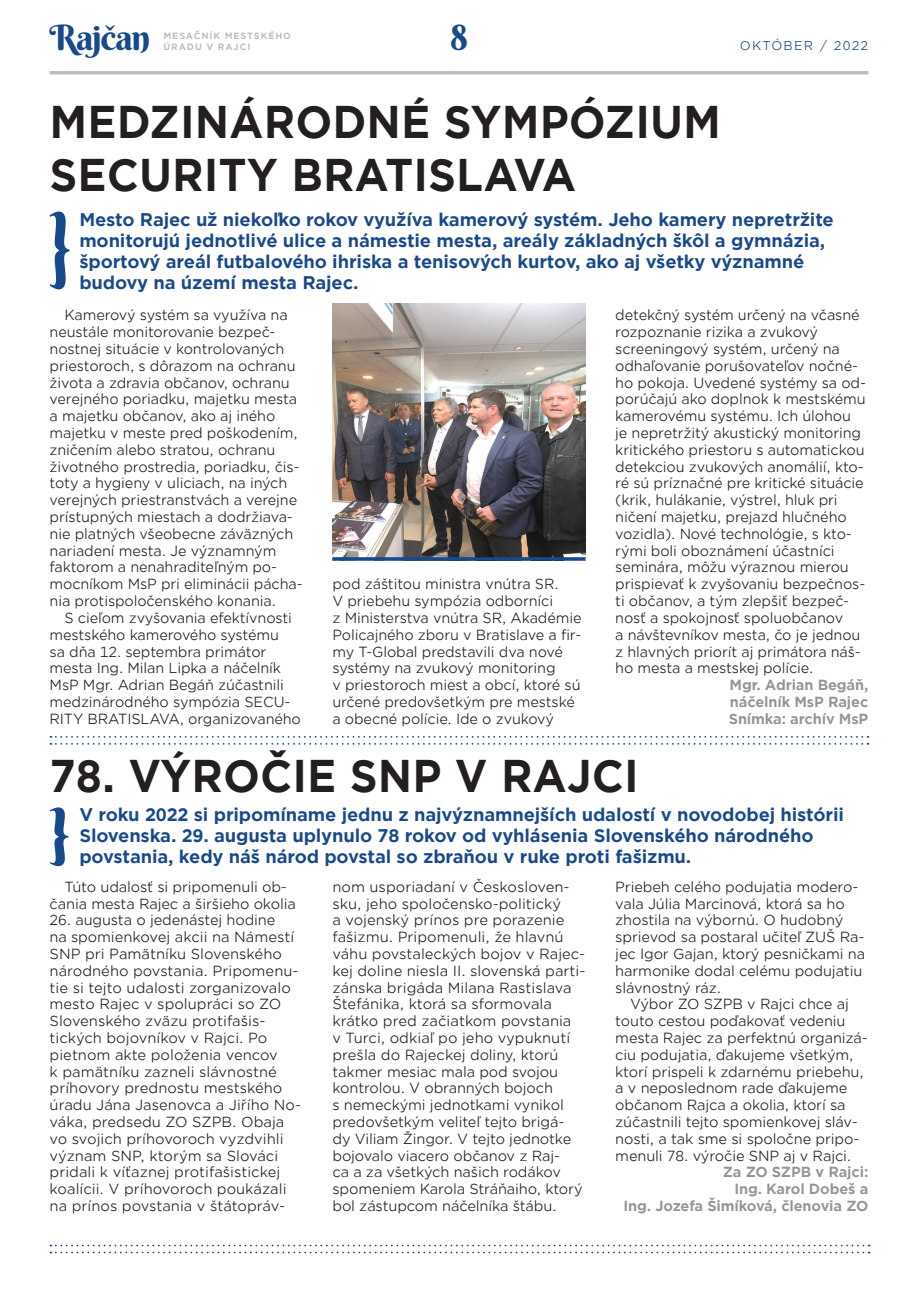
<style>
.page{position:relative;width:918px;height:1305px;background:#fff}
.page>*{position:absolute;margin:0;border:0;box-sizing:border-box;transform-origin:0 0}
.t1{font:700 43.75px "Gotham Office";color:#231f20;scale:.95 1}
.t2{font:35px "Berkshire Swash";letter-spacing:-.04em;color:#18498b}
.t3{font:700 17.5px/21px "Gotham Office";letter-spacing:-.01em;color:#18498b}
.t4{font:14px/16.8px "Gotham Office";letter-spacing:-.01em;color:#231f20}
.t5{font:700 14px/16.8px "Gotham Office";letter-spacing:-.01em;color:#939598;text-align:right}
.t6{font:12.25px "Gotham Office";letter-spacing:.1em;color:#18498b}
.t7{font:700 8.75px "Gotham Office";letter-spacing:.1em;color:#bcbdc0}
</style>
<div class="page">
<hr style="left:50px;top:71px;width:818px;height:3px;background:#bcbdc0">
<svg style="left:50px;top:1244px;width:819px;height:9px"></svg>
<svg style="left:50px;top:211px;width:19px;height:78px"></svg>
<svg style="left:50px;top:807px;width:18px;height:59px"></svg>
<svg style="left:50px;top:736px;width:818px;height:9px"></svg>
<img style="left:332px;top:304px;width:253px;height:253px">
<svg style="left:332px;top:557px;width:253px;height:4px"></svg>
<p class="t2" style="left:50px;top:15px;width:102px">Rajčan</p>
<p class="t2" style="left:450px;top:15px;width:19px">8</p>
<p class="t7" style="left:163px;top:30px;width:129px">MESAČNÍK MESTSKÉHO</p>
<p class="t7" style="left:163px;top:40px;width:88px">ÚRADU V RAJCI</p>
<p class="t1" style="left:50px;top:92px;width:708px">MEDZINÁRODNÉ SYMPÓZIUM</p>
<p class="t1" style="left:50px;top:144px;width:556px">SECURITY BRATISLAVA</p>
<p class="t6" style="left:740px;top:37px;width:130px">OKTÓBER / 2022</p>
<p class="t3" style="left:79px;top:208px;width:756px">Mesto Rajec už niekoľko rokov využíva kamerový systém. Jeho kamery nepretržite monitorujú jednotlivé ulice a námestie mesta, areály základných škôl a gymnázia, športový areál futbalového ihriska a tenisových kurtov, ako aj všetky významné budovy na území mesta Rajec.</p>
<p class="t4" style="left:50px;top:306px;width:254px;text-indent:15px">Kamerový systém sa využíva na neustále monitorovanie bezpeč&shy;nostnej situácie v kontrolovaných priestoroch, s dôrazom na ochranu života a zdravia občanov, ochranu verejného poriadku, majetku mesta a majetku občanov, ako aj iného majetku v meste pred poškodením, zničením alebo stratou, ochranu životného prostredia, poriadku, čis&shy;toty a hygieny v uliciach, na iných verejných priestranstvách a verejne prístupných miestach a dodržiava&shy;nie platných všeobecne záväzných nariadení mesta. Je významným faktorom a nenahraditeľným po&shy;mocníkom MsP pri eliminácii pácha&shy;nia protispoločenského konania.</p>
<p class="t4" style="left:50px;top:609px;width:253px;text-indent:15px">S cieľom zvyšovania efektívnosti mestského kamerového systému<br>sa dňa 12. septembra primátor mesta Ing. Milan Lipka a náčelník<br>MsP Mgr. Adrian Begáň zúčastnili medzinárodného sympózia SECU-<br>RITY BRATISLAVA, organizovaného</p>
<p class="t4" style="left:332px;top:575px;width:251px">pod záštitou ministra vnútra SR.<br>V priebehu sympózia odborníci<br>z Ministerstva vnútra SR, Akadémie Policajného zboru v Bratislave a fir&shy;my T-Global predstavili dva nové systémy na zvukový monitoring<br>v priestoroch miest a obcí, ktoré sú určené predovšetkým pre mestské a obecné polície. Ide o zvukový</p>
<p class="t4" style="left:615px;top:306px;width:252px">detekčný systém určený na včasné rozpoznanie rizika a zvukový screeningový systém, určený na odhaľovanie porušovateľov nočné&shy;ho pokoja. Uvedené systémy sa od&shy;porúčajú ako doplnok k mestskému kamerovému systému. Ich úlohou je nepretržitý akustický monitoring kritického priestoru s automatickou detekciou zvukových anomálií, kto&shy;ré sú príznačné pre kritické situácie (krik, hulákanie, výstrel, hluk pri ničení majetku, prejazd hlučného vozidla). Nové technológie, s kto&shy;rými boli oboznámení účastníci seminára, môžu výraznou mierou prispievať k zvyšovaniu bezpečnos&shy;ti občanov, a tým zlepšiť bezpeč&shy;nosť a spokojnosť spoluobčanov<br>a návštevníkov mesta, čo je jednou z hlavných priorít aj primátora náš&shy;ho mesta a mestskej polície.</p>
<p class="t5" style="left:729px;top:676px;width:140px">Mgr. Adrian Begáň,</p>
<p class="t5" style="left:730px;top:693px;width:140px">náčelník MsP Rajec</p>
<p class="t5" style="left:729px;top:710px;width:141px">Snímka: archív MsP</p>
<p class="t1" style="left:50px;top:746px;width:621px">78. VÝROČIE SNP V RAJCI</p>
<p class="t3" style="left:79px;top:804px;width:766px">V roku 2022 si pripomíname jednu z najvýznamnejších udalostí v novodobej histórii<br>Slovenska. 29. augusta uplynulo 78 rokov od vyhlásenia Slovenského národného povstania, kedy náš národ povstal so zbraňou v ruke proti fašizmu.</p>
<p class="t4" style="left:50px;top:878px;width:248px;text-align:center">Túto udalosť si pripomenuli ob&shy;čania mesta Rajec a širšieho okolia</p>
<p class="t4" style="left:50px;top:911px;width:253px">26. augusta o jedenástej hodine<br>na spomienkovej akcii na Námestí<br>SNP pri Pamätníku Slovenského národného povstania. Pripomenu&shy;tie si tejto udalosti zorganizovalo mesto Rajec v spolupráci so ZO<br>Slovenského zväzu protifašis&shy;tických bojovníkov v Rajci. Po pietnom akte položenia vencov<br>k pamätníku zazneli slávnostné príhovory prednostu mestského úradu Jána Jasenovca a Jiřího No&shy;váka, predsedu ZO SZPB. Obaja vo svojich príhovoroch vyzdvihli význam SNP, ktorým sa Slováci pridali k víťaznej protifašistickej koalícii. V príhovoroch poukázali na prínos povstania v štátopráv-</p>
<p class="t4" style="left:332px;top:878px;width:254px">nom usporiadaní v Českosloven&shy;sku, jeho spoločensko-politický<br>a vojenský prínos pre porazenie fašizmu. Pripomenuli, že hlavnú váhu povstaleckých bojov v Rajec&shy;kej doline niesla II. slovenská parti&shy;zánska brigáda Milana Rastislava Štefánika, ktorá sa sformovala krátko pred začiatkom povstania<br>v Turci, odkiaľ po jeho vypuknutí prešla do Rajeckej doliny, ktorú takmer mesiac mala pod svojou kontrolou. V obranných bojoch<br>s nemeckými jednotkami vynikol predovšetkým veliteľ tejto brigá&shy;dy Viliam Žingor. V tejto jednotke bojovalo viacero občanov z Raj-<br>ca a za všetkých našich rodákov spomeniem Karola Stráňaiho, ktorý bol zástupcom náčelníka štábu.</p>
<p class="t4" style="left:615px;top:878px;width:251px">Priebeh celého podujatia modero&shy;vala Júlia Marcinová, ktorá sa ho zhostila na výbornú. O hudobný sprievod sa postaral učiteľ ZUŠ Ra&shy;jec Igor Gajan, ktorý pesničkami na harmonike dodal celému podujatiu slávnostný ráz.</p>
<p class="t4" style="left:615px;top:995px;width:254px;text-indent:15px">Výbor ZO SZPB v Rajci chce aj touto cestou poďakovať vedeniu mesta Rajec za perfektnú organizá&shy;ciu podujatia, ďakujeme všetkým, ktorí prispeli k zdarnému priebehu, a v neposlednom rade ďakujeme občanom Rajca a okolia, ktorí sa zúčastnili tejto spomienkovej sláv&shy;nosti, a tak sme si spoločne pripo&shy;menuli 78. výročie SNP aj v Rajci.</p>
<p class="t5" style="left:723px;top:1163px;width:147px">Za ZO SZPB v Rajci:</p>
<p class="t5" style="left:623px;top:1180px;width:246px">Ing. Karol Dobeš a<br>Ing. Jozefa Šimíková, členovia ZO</p>
</div>
